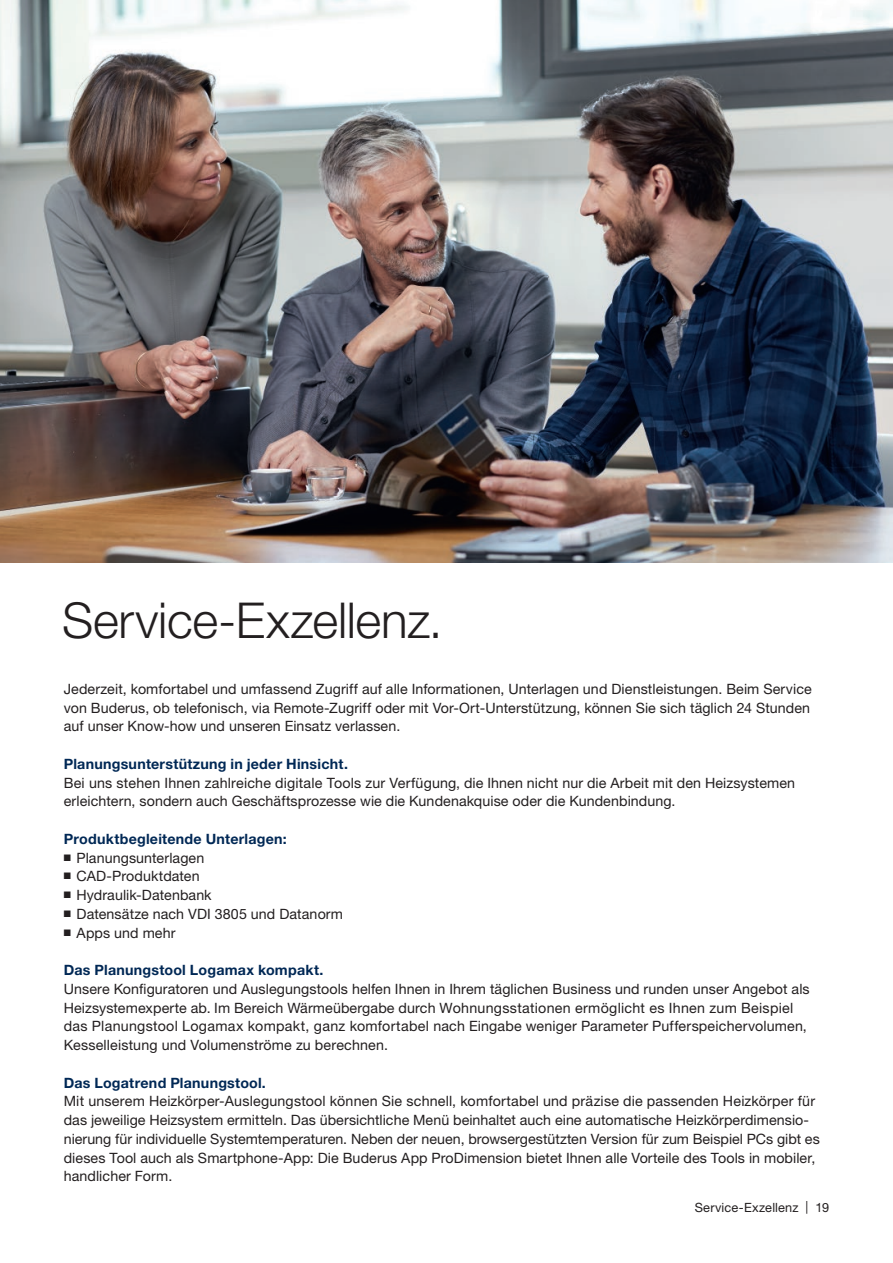
<style>
.page{position:relative;width:893px;height:1263px;background:#fff}
.page>*{position:absolute;margin:0;border:0;box-sizing:border-box;transform-origin:0 0}
.t1{font:300 49.5px "Helvetica Neue LT Pro";letter-spacing:-.005em;color:#231f20}
.t2{font:14.25px/18.8px "Helvetica Neue LT Pro";letter-spacing:.01em;color:#231f20}
.t3{font:700 14.25px "Helvetica Neue LT Pro";letter-spacing:.015em;color:#002855}
.t4{font:12.75px "Helvetica Neue LT Pro";letter-spacing:.015em;color:#231f20}
</style>
<div class="page">
<img style="left:0;top:0;width:893px;height:563px">
<h1 class="t1" style="left:62px;top:590px;width:382px">Service-Exzellenz.</h1>
<p class="t2" style="left:64px;top:679px;width:749px;text-align:justify">Jederzeit, komfortabel und umfassend Zugriff auf alle Informationen, Unterlagen und Dienstleistungen. Beim Service von Buderus, ob telefonisch, via Remote-Zugriff oder mit Vor-Ort-Unterstützung, können Sie sich täglich 24 Stunden auf unser Know-how und unseren Einsatz verlassen.</p>
<p class="t3" style="left:64px;top:755px;width:286px">Planungsunterstützung in jeder Hinsicht.</p>
<p class="t2" style="left:64px;top:773px;width:733px">Bei uns stehen Ihnen zahlreiche digitale Tools zur Verfügung, die Ihnen nicht nur die Arbeit mit den Heizsystemen erleichtern, sondern auch Geschäftsprozesse wie die Kundenakquise oder die Kundenbindung.</p>
<p class="t3" style="left:64px;top:830px;width:224px">Produktbegleitende Unterlagen:</p>
<p class="t2" style="left:64px;top:848px;width:142px">■ Planungsunterlagen</p>
<p class="t2" style="left:64px;top:866px;width:137px">■ CAD-Produktdaten</p>
<p class="t2" style="left:64px;top:885px;width:149px">■ Hydraulik-Datenbank</p>
<p class="t2" style="left:64px;top:904px;width:281px">■ Datensätze nach VDI 3805 und Datanorm</p>
<p class="t2" style="left:64px;top:923px;width:113px">■ Apps und mehr</p>
<p class="t3" style="left:64px;top:961px;width:261px">Das Planungstool Logamax kompakt.</p>
<p class="t2" style="left:64px;top:979px;width:747px">Unsere Konfiguratoren und Auslegungstools helfen Ihnen in Ihrem täglichen Business und runden unser Angebot als Heizsystemexperte ab. Im Bereich Wärmeübergabe durch Wohnungsstationen ermöglicht es Ihnen zum Beispiel das Planungstool Logamax kompakt, ganz komfortabel nach Eingabe weniger Parameter Pufferspeichervolumen, Kesselleistung und Volumenströme zu berechnen.</p>
<p class="t3" style="left:64px;top:1073px;width:204px">Das Logatrend Planungstool.</p>
<p class="t2" style="left:64px;top:1091px;width:757px">Mit unserem Heizkörper-Auslegungstool können Sie schnell, komfortabel und präzise die passenden Heizkörper für das jeweilige Heizsystem ermitteln. Das übersichtliche Menü beinhaltet auch eine automatische Heizkörperdimensio&shy;nierung für individuelle Systemtemperaturen. Neben der neuen, browsergestützten Version für zum Beispiel PCs gibt es dieses Tool auch als Smartphone-App: Die Buderus App ProDimension bietet Ihnen alle Vorteile des Tools in mobiler, handlicher Form.</p>
<p class="t4" style="left:695px;top:1199px;width:136px">Service-Exzellenz | 19</p>
</div>
